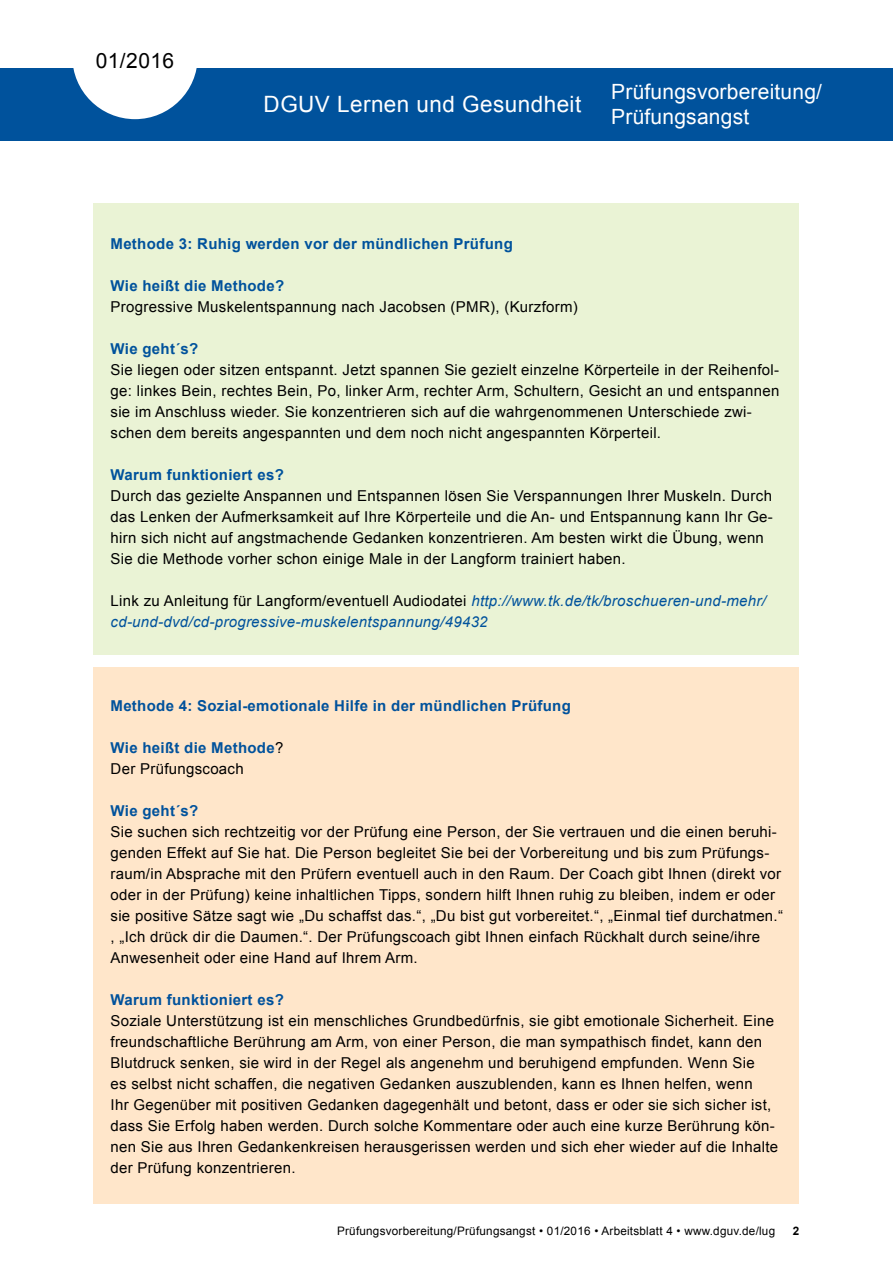
<style>
.page{position:relative;width:893px;height:1263px;background:#fff}
.page>*{position:absolute;margin:0;border:0;box-sizing:border-box;transform-origin:0 0}
.t1{font:22.5px "Arial";letter-spacing:.02em;color:#fff}
.t2{font:21px/25.2px "Arial";letter-spacing:.01em;color:#fff}
.t3{font:21px "Arial";letter-spacing:.02em;color:#000}
.t4{font:15px/21px "Arial";letter-spacing:.02em;color:#000}
.t5{font:700 15px/21px "Arial";letter-spacing:.02em;color:#00529c}
.t6{font:italic 15px/21px "Arial";letter-spacing:.02em;color:#00529c}
.t7{font:11.7px "Arial";letter-spacing:.02em;color:#000}
.t8{font:700 11.7px "Arial";color:#000}
.s1{font-style:normal;color:#000}
.s2{font-weight:400;color:#000}
</style>
<div class="page">
<div style="left:94px;top:203px;width:705px;height:452px;background:#eaf3d5"></div>
<div style="left:94px;top:667px;width:705px;height:536px;background:#ffe6ca"></div>
<div style="left:0;top:68px;width:893px;height:72px;background:#00529c"></div>
<svg style="left:73px;top:68px;width:124px;height:51px"></svg>
<h2 class="t3" style="left:96px;top:47px;width:80px">01/2016</h2>
<h1 class="t1" style="left:264px;top:89px;width:319px">DGUV Lernen und Gesundheit</h1>
<h2 class="t2" style="left:611px;top:80px;width:212px">Prüfungsvorbereitung/<br>Prüfungsangst</h2>
<p class="t5" style="left:111px;top:234px;width:404px">Methode 3: Ruhig werden vor der mündlichen Prüfung</p>
<p class="t5" style="left:111px;top:276px;width:175px">Wie heißt die Methode?</p>
<p class="t4" style="left:111px;top:296px;width:469px">Progressive Muskelentspannung nach Jacobsen (PMR), (Kurzform)</p>
<p class="t5" style="left:111px;top:339px;width:89px">Wie geht´s?</p>
<p class="t4" style="left:111px;top:359px;width:670px">Sie liegen oder sitzen entspannt. Jetzt spannen Sie gezielt einzelne Körperteile in der Reihenfol&shy;ge: linkes Bein, rechtes Bein, Po, linker Arm, rechter Arm, Schultern, Gesicht an und entspannen sie im Anschluss wieder. Sie konzentrieren sich auf die wahrgenommenen Unterschiede zwi&shy;schen dem bereits angespannten und dem noch nicht angespannten Körperteil.</p>
<p class="t5" style="left:111px;top:465px;width:175px">Warum funktioniert es?</p>
<p class="t4" style="left:111px;top:485px;width:664px">Durch das gezielte Anspannen und Entspannen lösen Sie Verspannungen Ihrer Muskeln. Durch das Lenken der Aufmerksamkeit auf Ihre Körperteile und die An- und Entspannung kann Ihr Ge&shy;hirn sich nicht auf angstmachende Gedanken konzentrieren. Am besten wirkt die Übung, wenn Sie die Methode vorher schon einige Male in der Langform trainiert haben.</p>
<p class="t6" style="left:111px;top:590px;width:657px"><span class="s1">Link zu Anleitung für Langform/eventuell Audiodatei</span> http://www.tk.de/tk/broschueren-und-mehr/ cd-und-dvd/cd-progressive-muskelentspannung/49432</p>
<p class="t5" style="left:111px;top:696px;width:462px">Methode 4: Sozial-emotionale Hilfe in der mündlichen Prüfung</p>
<p class="t5" style="left:111px;top:738px;width:174px">Wie heißt die Methode<span class="s2">?<br>Der Prüfungscoach</span></p>
<p class="t5" style="left:111px;top:801px;width:89px">Wie geht´s?</p>
<p class="t4" style="left:111px;top:821px;width:674px">Sie suchen sich rechtzeitig vor der Prüfung eine Person, der Sie vertrauen und die einen beruhi&shy;genden Effekt auf Sie hat. Die Person begleitet Sie bei der Vorbereitung und bis zum Prüfungs&shy;raum/in Absprache mit den Prüfern eventuell auch in den Raum. Der Coach gibt Ihnen (direkt vor oder in der Prüfung) keine inhaltlichen Tipps, sondern hilft Ihnen ruhig zu bleiben, indem er oder sie positive Sätze sagt wie „Du schaffst das.“, „Du bist gut vorbereitet.“, „Einmal tief durchatmen.“ , „Ich drück dir die Daumen.“. Der Prüfungscoach gibt Ihnen einfach Rückhalt durch seine/ihre Anwesenheit oder eine Hand auf Ihrem Arm.</p>
<p class="t5" style="left:111px;top:990px;width:175px">Warum funktioniert es?</p>
<p class="t4" style="left:111px;top:1010px;width:669px">Soziale Unterstützung ist ein menschliches Grundbedürfnis, sie gibt emotionale Sicherheit. Eine freundschaftliche Berührung am Arm, von einer Person, die man sympathisch findet, kann den Blutdruck senken, sie wird in der Regel als angenehm und beruhigend empfunden. Wenn Sie<br>es selbst nicht schaffen, die negativen Gedanken auszublenden, kann es Ihnen helfen, wenn<br>Ihr Gegenüber mit positiven Gedanken dagegenhält und betont, dass er oder sie sich sicher ist, dass Sie Erfolg haben werden. Durch solche Kommentare oder auch eine kurze Berührung kön&shy;nen Sie aus Ihren Gedankenkreisen herausgerissen werden und sich eher wieder auf die Inhalte der Prüfung konzentrieren.</p>
<p class="t7" style="left:337px;top:1223px;width:440px">Prüfungsvorbereitung/Prüfungsangst • 01/2016 • Arbeitsblatt 4 • www.dguv.de/lug</p>
<p class="t8" style="left:793px;top:1223px;width:8px">2</p>
</div>
